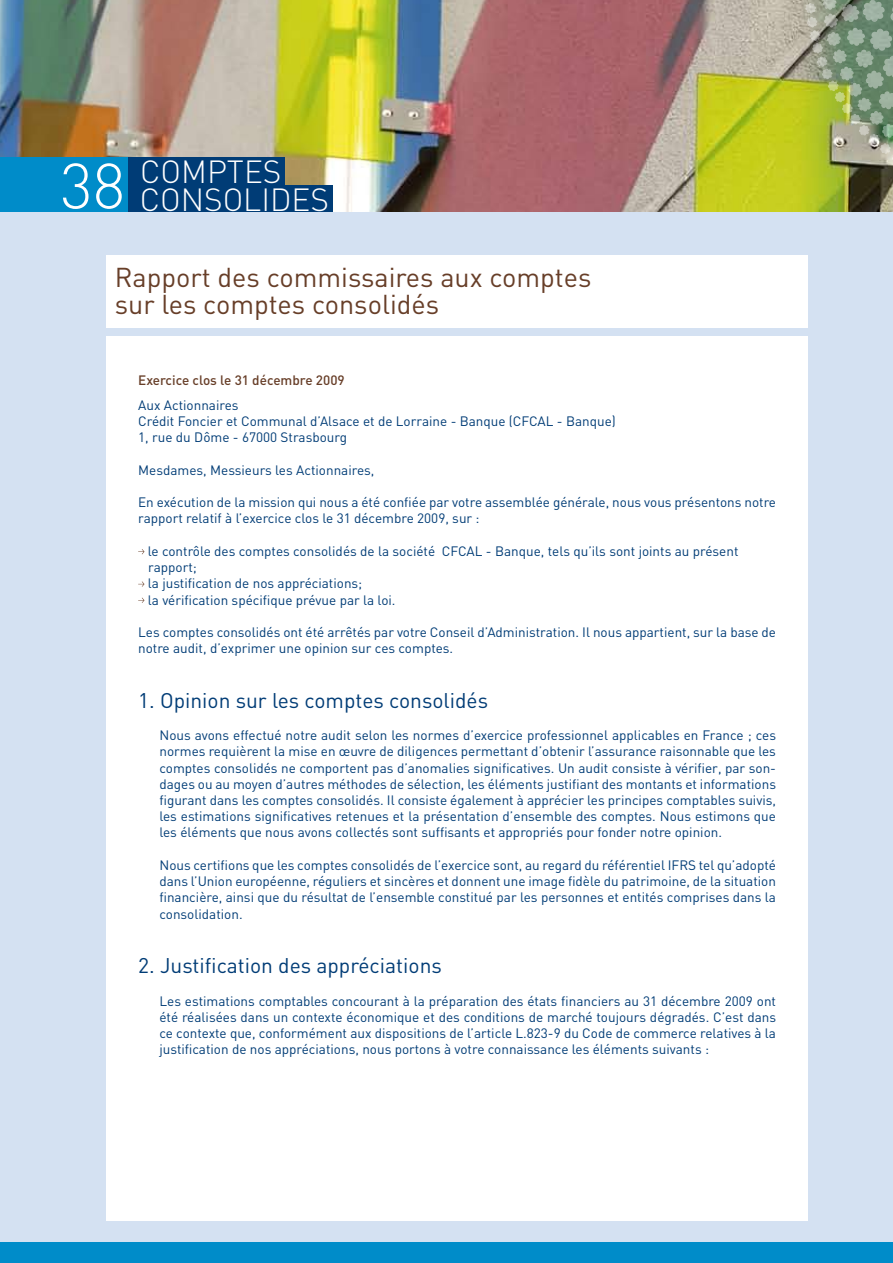
<style>
.page{position:relative;width:893px;height:1263px;background:#fff}
.page>*{position:absolute;margin:0;border:0;box-sizing:border-box;transform-origin:0 0}
.t1{font:300 31.65px/27.6px "DIN";color:#fff}
.t2{font:27px/27px "DIN";color:#673e28}
.t3{font:21px "DIN";color:#003c76}
.t4{font:13.5px/16.2px "DIN";color:#003c76}
.t5{font:500 13.5px "DIN";color:#673e28}
.s1{font-size:63px}
</style>
<div class="page">
<img style="left:0;top:0;width:893px;height:213px">
<div style="left:0;top:158px;width:128px;height:55px;background:#008cc9"></div>
<div style="left:0;top:1242px;width:893px;height:21px;background:#008cc9"></div>
<div style="left:128px;top:158px;width:157px;height:28px;background:#003c76"></div>
<div style="left:128px;top:185px;width:204px;height:28px;background:#003c76"></div>
<div style="left:0;top:213px;width:893px;height:1029px;background:#d4e1f2"></div>
<img style="left:804px;top:0;width:89px;height:163px">
<div style="left:106px;top:255px;width:702px;height:72px;background:#fff"></div>
<div style="left:106px;top:336px;width:702px;height:884px;background:#fff"></div>
<svg style="left:138px;top:549px;width:6px;height:5px"></svg>
<svg style="left:138px;top:581px;width:6px;height:6px"></svg>
<svg style="left:138px;top:598px;width:6px;height:5px"></svg>
<h1 class="t1" style="left:140px;top:158px;width:191px;text-indent:-79px"><span class="s1">38</span> COMPTES<br>CONSOLIDES</h1>
<h2 class="t2" style="left:115px;top:263px;width:478px">Rapport des commissaires aux comptes sur les comptes consolidés</h2>
<p class="t5" style="left:138px;top:372px;width:208px">Exercice clos le 31 décembre 2009</p>
<p class="t4" style="left:138px;top:397px;width:479px">Aux Actionnaires<br>Crédit Foncier et Communal d’Alsace et de Lorraine - Banque (CFCAL - Banque)<br>1, rue du Dôme - 67000 Strasbourg</p>
<p class="t4" style="left:138px;top:462px;width:238px">Mesdames, Messieurs les Actionnaires,</p>
<p class="t4" style="left:138px;top:494px;width:639px">En exécution de la mission qui nous a été confiée par votre assemblée générale, nous vous présentons notre rapport relatif à l’exercice clos le 31 décembre 2009, sur :</p>
<p class="t4" style="left:148px;top:543px;width:592px">le contrôle des comptes consolidés de la société CFCAL - Banque, tels qu’ils sont joints au présent rapport;<br>la justification de nos appréciations;<br>la vérification spécifique prévue par la loi.</p>
<p class="t4" style="left:138px;top:624px;width:639px">Les comptes consolidés ont été arrêtés par votre Conseil d’Administration. Il nous appartient, sur la base de notre audit, d’exprimer une opinion sur ces comptes.</p>
<h3 class="t3" style="left:138px;top:687px;width:351px">1. Opinion sur les comptes consolidés</h3>
<p class="t4" style="left:159px;top:727px;width:618px;text-align:justify">Nous avons effectué notre audit selon les normes d’exercice professionnel applicables en France ; ces normes requièrent la mise en œuvre de diligences permettant d’obtenir l’assurance raisonnable que les comptes consolidés ne comportent pas d’anomalies significatives. Un audit consiste à vérifier, par son&shy;dages ou au moyen d’autres méthodes de sélection, les éléments justifiant des montants et informations figurant dans les comptes consolidés. Il consiste également à apprécier les principes comptables suivis, les estimations significatives retenues et la présentation d’ensemble des comptes. Nous estimons que les éléments que nous avons collectés sont suffisants et appropriés pour fonder notre opinion.</p>
<p class="t4" style="left:159px;top:857px;width:618px;text-align:justify">Nous certifions que les comptes consolidés de l’exercice sont, au regard du référentiel IFRS tel qu’adopté dans l’Union européenne, réguliers et sincères et donnent une image fidèle du patrimoine, de la situation financière, ainsi que du résultat de l’ensemble constitué par les personnes et entités comprises dans la consolidation.</p>
<h3 class="t3" style="left:138px;top:952px;width:305px">2. Justification des appréciations</h3>
<p class="t4" style="left:159px;top:992px;width:618px;text-align:justify">Les estimations comptables concourant à la préparation des états financiers au 31 décembre 2009 ont été réalisées dans un contexte économique et des conditions de marché toujours dégradés. C’est dans ce contexte que, conformément aux dispositions de l’article L.823-9 du Code de commerce relatives à la justification de nos appréciations, nous portons à votre connaissance les éléments suivants :</p>
</div>
